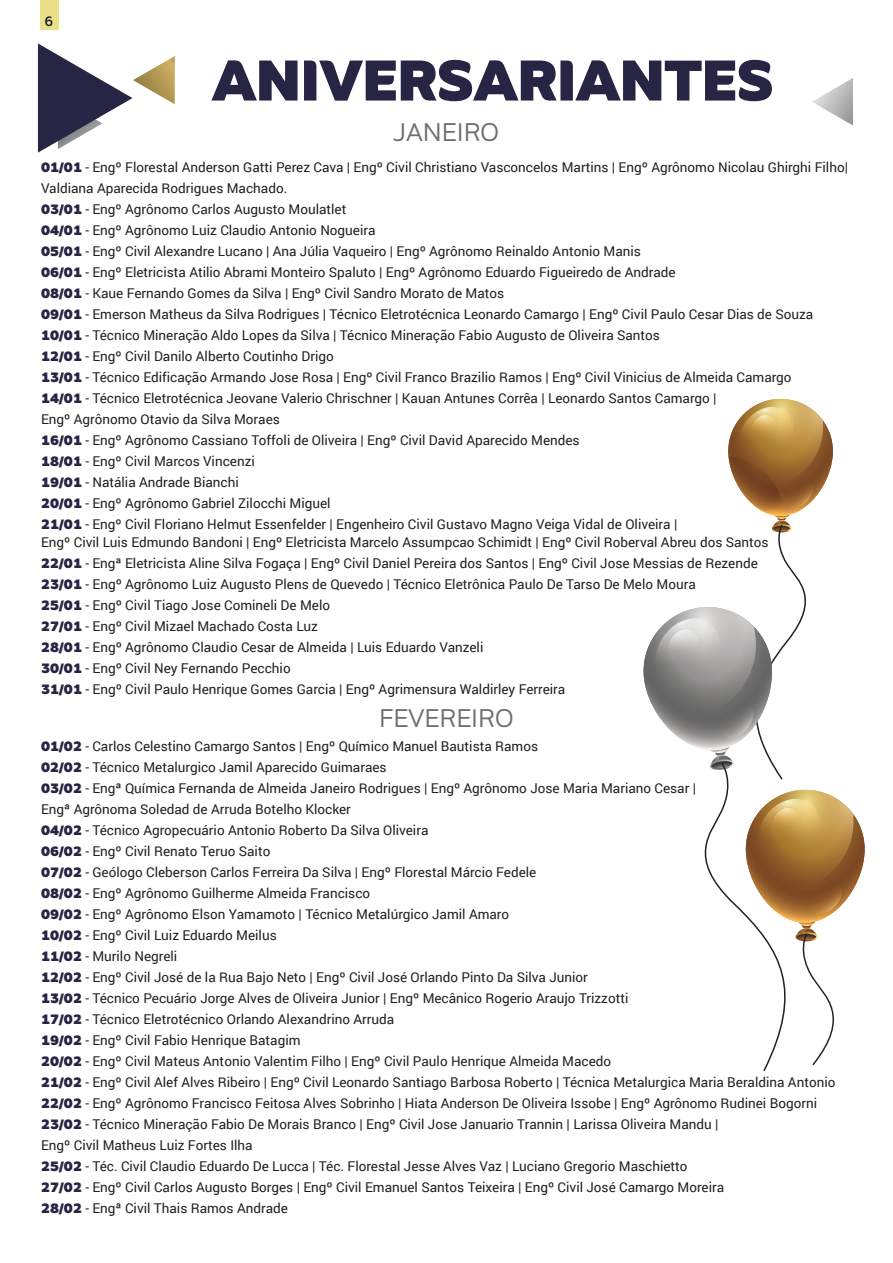
<style>
.page{position:relative;width:893px;height:1263px;background:#fff}
.page>*{position:absolute;margin:0;border:0;box-sizing:border-box;transform-origin:0 0}
.t1{font:57px "Amino Alt Regular 3";color:#262543}
.t2{font:25.5px "Amino Alt Regular 2";color:#706f6f}
.t3{font:13.5px/21px "Roboto";color:#231f20}
.t4{font:13.5px "Amino Alt Regular 5";color:#0f1427}
.s1{font-family:"Amino Alt Regular 3";color:#262543}
</style>
<div class="page">
<div style="left:40px;top:0;width:19px;height:29px;background:#e9e088"></div>
<img style="left:812px;top:78px;width:41px;height:48px">
<img style="left:132px;top:56px;width:43px;height:49px">
<svg style="left:38px;top:43px;width:94px;height:110px"></svg>
<svg style="left:728px;top:399px;width:105px;height:117px"></svg>
<img style="left:728px;top:399px;width:96px;height:87px">
<img style="left:734px;top:487px;width:40px;height:27px">
<img style="left:728px;top:456px;width:48px;height:31px">
<img style="left:736px;top:407px;width:62px;height:60px">
<img style="left:744px;top:460px;width:14px;height:7px">
<img style="left:749px;top:414px;width:29px;height:29px">
<img style="left:783px;top:481px;width:32px;height:27px">
<svg style="left:643px;top:514px;width:222px;height:558px"></svg>
<p class="t4" style="left:45px;top:13px;width:10px">6</p>
<h1 class="t1" style="left:212px;top:44px;width:563px">ANIVERSARIANTES</h1>
<h2 class="t2" style="left:394px;top:117px;width:107px">JANEIRO</h2>
<p class="t3" style="left:41px;top:156px;width:808px"><span class="s1">01/01</span> - Engº Florestal Anderson Gatti Perez Cava | Engº Civil Christiano Vasconcelos Martins | Engº Agrônomo Nicolau Ghirghi Filho| Valdiana Aparecida Rodrigues Machado.<br><span class="s1">03/01</span> - Engº Agrônomo Carlos Augusto Moulatlet<br><span class="s1">04/01</span> - Engº Agrônomo Luiz Claudio Antonio Nogueira<br><span class="s1">05/01</span> - Engº Civil Alexandre Lucano | Ana Júlia Vaqueiro | Engº Agrônomo Reinaldo Antonio Manis<br><span class="s1">06/01</span> - Engº Eletricista Atilio Abrami Monteiro Spaluto | Engº Agrônomo Eduardo Figueiredo de Andrade<br><span class="s1">08/01</span> - Kaue Fernando Gomes da Silva | Engº Civil Sandro Morato de Matos<br><span class="s1">09/01</span> - Emerson Matheus da Silva Rodrigues | Técnico Eletrotécnica Leonardo Camargo | Engº Civil Paulo Cesar Dias de Souza <span class="s1">10/01</span> - Técnico Mineração Aldo Lopes da Silva | Técnico Mineração Fabio Augusto de Oliveira Santos<br><span class="s1">12/01</span> - Engº Civil Danilo Alberto Coutinho Drigo<br><span class="s1">13/01</span> - Técnico Edificação Armando Jose Rosa | Engº Civil Franco Brazilio Ramos | Engº Civil Vinicius de Almeida Camargo<br><span class="s1">14/01</span> - Técnico Eletrotécnica Jeovane Valerio Chrischner | Kauan Antunes Corrêa | Leonardo Santos Camargo |<br>Engº Agrônomo Otavio da Silva Moraes<br><span class="s1">16/01</span> - Engº Agrônomo Cassiano Toffoli de Oliveira | Engº Civil David Aparecido Mendes<br><span class="s1">18/01</span> - Engº Civil Marcos Vincenzi<br><span class="s1">19/01</span> - Natália Andrade Bianchi<br><span class="s1">20/01</span> - Engº Agrônomo Gabriel Zilocchi Miguel<br><span class="s1">21/01</span> - Engº Civil Floriano Helmut Essenfelder | Engenheiro Civil Gustavo Magno Veiga Vidal de Oliveira |</p>
<p class="t3" style="left:41px;top:531px;width:729px">Engº Civil Luis Edmundo Bandoni | Engº Eletricista Marcelo Assumpcao Schimidt | Engº Civil Roberval Abreu dos Santos <span class="s1">22/01</span> - Engª Eletricista Aline Silva Fogaça | Engº Civil Daniel Pereira dos Santos | Engº Civil Jose Messias de Rezende <span class="s1">23/01</span> - Engº Agrônomo Luiz Augusto Plens de Quevedo | Técnico Eletrônica Paulo De Tarso De Melo Moura<br><span class="s1">25/01</span> - Engº Civil Tiago Jose Comineli De Melo<br><span class="s1">27/01</span> - Engº Civil Mizael Machado Costa Luz<br><span class="s1">28/01</span> - Engº Agrônomo Claudio Cesar de Almeida | Luis Eduardo Vanzeli<br><span class="s1">30/01</span> - Engº Civil Ney Fernando Pecchio<br><span class="s1">31/01</span> - Engº Civil Paulo Henrique Gomes Garcia | Engº Agrimensura Waldirley Ferreira</p>
<h2 class="t2" style="left:379px;top:702px;width:136px">FEVEREIRO</h2>
<p class="t3" style="left:41px;top:735px;width:796px"><span class="s1">01/02</span> - Carlos Celestino Camargo Santos | Engº Químico Manuel Bautista Ramos<br><span class="s1">02/02</span> - Técnico Metalurgico Jamil Aparecido Guimaraes<br><span class="s1">03/02</span> - Engª Química Fernanda de Almeida Janeiro Rodrigues | Engº Agrônomo Jose Maria Mariano Cesar |<br>Engª Agrônoma Soledad de Arruda Botelho Klocker<br><span class="s1">04/02</span> - Técnico Agropecuário Antonio Roberto Da Silva Oliveira<br><span class="s1">06/02</span> - Engº Civil Renato Teruo Saito<br><span class="s1">07/02</span> - Geólogo Cleberson Carlos Ferreira Da Silva | Engº Florestal Márcio Fedele<br><span class="s1">08/02</span> - Engº Agrônomo Guilherme Almeida Francisco<br><span class="s1">09/02</span> - Engº Agrônomo Elson Yamamoto | Técnico Metalúrgico Jamil Amaro<br><span class="s1">10/02</span> - Engº Civil Luiz Eduardo Meilus<br><span class="s1">11/02</span> - Murilo Negreli<br><span class="s1">12/02</span> - Engº Civil José de la Rua Bajo Neto | Engº Civil José Orlando Pinto Da Silva Junior<br><span class="s1">13/02</span> - Técnico Pecuário Jorge Alves de Oliveira Junior | Engº Mecânico Rogerio Araujo Trizzotti<br><span class="s1">17/02</span> - Técnico Eletrotécnico Orlando Alexandrino Arruda<br><span class="s1">19/02</span> - Engº Civil Fabio Henrique Batagim<br><span class="s1">20/02</span> - Engº Civil Mateus Antonio Valentim Filho | Engº Civil Paulo Henrique Almeida Macedo<br><span class="s1">21/02</span> - Engº Civil Alef Alves Ribeiro | Engº Civil Leonardo Santiago Barbosa Roberto | Técnica Metalurgica Maria Beraldina Antonio <span class="s1">22/02</span> - Engº Agrônomo Francisco Feitosa Alves Sobrinho | Hiata Anderson De Oliveira Issobe | Engº Agrônomo Rudinei Bogorni <span class="s1">23/02</span> - Técnico Mineração Fabio De Morais Branco | Engº Civil Jose Januario Trannin | Larissa Oliveira Mandu |<br>Engº Civil Matheus Luiz Fortes Ilha<br><span class="s1">25/02</span> - Téc. Civil Claudio Eduardo De Lucca | Téc. Florestal Jesse Alves Vaz | Luciano Gregorio Maschietto<br><span class="s1">27/02</span> - Engº Civil Carlos Augusto Borges | Engº Civil Emanuel Santos Teixeira | Engº Civil José Camargo Moreira<br><span class="s1">28/02</span> - Engª Civil Thais Ramos Andrade</p>
</div>
